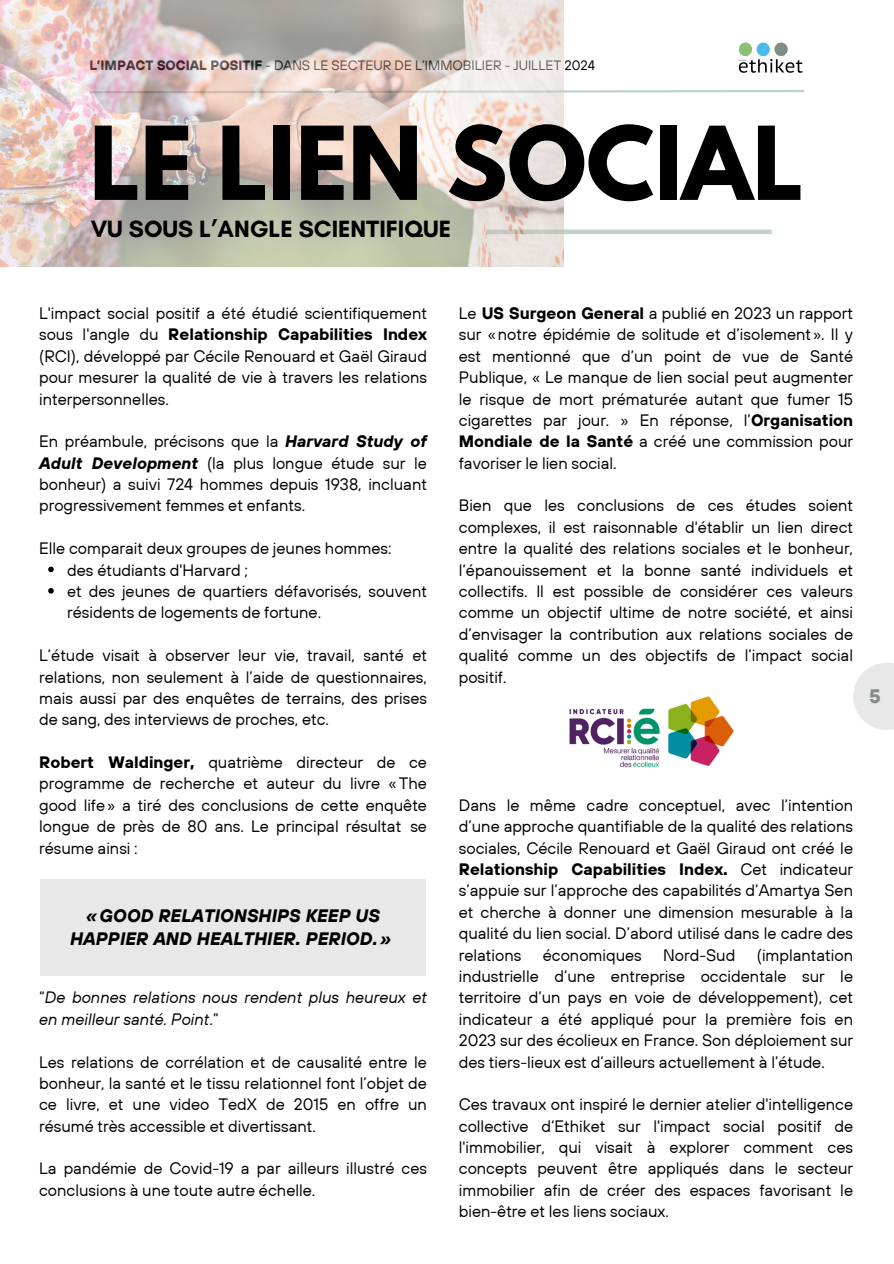
<style>
.page{position:relative;width:894px;height:1264px;background:#fff}
.page>*{position:absolute;margin:0;border:0;box-sizing:border-box;transform-origin:0 0}
.t1{font:700 90px "League Spartan";color:#000001}
.t2{font:700 24px "Glacial Indifference";color:#000001}
.t3{font:700 19.5px "TT Hoves";color:#818e87}
.t4{font:italic 700 18px/22.5px "TT Hoves";color:#000001;text-align:center}
.t5{font:16.5px/21.3px "TT Hoves";color:#000001;text-align:justify}
.t6{font:16.5px/21.3px "TT Hoves";color:#000;text-align:justify}
.t7{font:italic 16.5px/21.3px "TT Hoves";color:#000001}
.t8{font:13.5px "TT Hoves";color:#000001}
.s1{font-weight:700}
.s2{font-weight:700;font-style:italic}
.s3{font-style:normal}
.s4{color:#000}
</style>
<div class="page">
<div style="left:40px;top:879px;width:386px;height:97px;background:#e8e8e8"></div>
<svg style="left:563px;top:89px;width:242px;height:5px"></svg>
<hr style="left:485px;top:230px;width:286px;height:4px;background:#bcd2cb">
<img style="left:569px;top:696px;width:165px;height:72px">
<img style="left:0;top:0;width:563px;height:266px">
<svg style="left:48px;top:566px;width:6px;height:6px"></svg>
<svg style="left:48px;top:588px;width:6px;height:5px"></svg>
<svg style="left:853px;top:663px;width:40px;height:67px;fill:#e8e8e8"></svg>
<img style="left:738px;top:42px;width:65px;height:31px">
<p class="t8" style="left:89px;top:57px;width:507px"><span class="s1">L’IMPACT SOCIAL POSITIF</span> - DANS LE SECTEUR DE L’IMMOBILIER - JUILLET 2024</p>
<h4 class="t1" style="left:89px;top:119px;width:715px">LE LIEN SOCIAL</h4>
<h4 class="t2" style="left:91px;top:214px;width:362px">VU SOUS L’ANGLE SCIENTIFIQUE</h4>
<h4 class="t5" style="left:39px;top:302px;width:389px">L'impact social positif a été étudié scientifiquement sous l'angle du <span class="s1">Relationship Capabilities Index </span>(RCI), développé par Cécile Renouard et Gaël Giraud pour mesurer la qualité de vie à travers les relations interpersonnelles.</h4>
<h4 class="t5" style="left:39px;top:430px;width:389px">En préambule, précisons que la <span class="s2">Harvard Study of Adult Development</span> (la plus longue étude sur le bonheur) a suivi 724 hommes depuis 1938, incluant progressivement femmes et enfants.</h4>
<p class="t5" style="left:39px;top:537px;width:354px">Elle comparait deux groupes de jeunes hommes:</p>
<p class="t5" style="left:67px;top:559px;width:182px">des étudiants d'Harvard ;</p>
<h4 class="t5" style="left:67px;top:580px;width:361px">et des jeunes de quartiers défavorisés, souvent résidents de logements de fortune.</h4>
<h4 class="t5" style="left:39px;top:644px;width:389px">L’étude visait à observer leur vie, travail, santé et relations, non seulement à l’aide de questionnaires, mais aussi par des enquêtes de terrains, des prises de sang, des interviews de proches, etc.</h4>
<h4 class="t5" style="left:39px;top:751px;width:389px"><span class="s1">Robert Waldinger,</span> quatrième directeur de ce programme de recherche et auteur du livre «The good life» a tiré des conclusions de cette enquête longue de près de 80 ans. Le principal résultat se résume ainsi :</h4>
<h4 class="t4" style="left:70px;top:904px;width:322px">«GOOD RELATIONSHIPS KEEP US<br>HAPPIER AND HEALTHIER. PERIOD.»</h4>
<h4 class="t7" style="left:39px;top:986px;width:389px"><span class="s3">“</span>De bonnes relations nous rendent plus heureux et en meilleur santé. Point<span class="s3">.”</span></h4>
<h4 class="t5" style="left:39px;top:1050px;width:389px">Les relations de corrélation et de causalité entre le bonheur, la santé et le tissu relationnel font l’objet de ce livre, et une video TedX de 2015 en offre un résumé très accessible et divertissant.</h4>
<h3 class="t5" style="left:39px;top:1157px;width:389px">La pandémie de Covid-19 a par ailleurs illustré ces conclusions à une toute autre échelle.</h3>
<p class="t5" style="left:458px;top:302px;width:395px">Le <span class="s1">US Surgeon General</span> a publié en 2023 un rapport sur «notre épidémie de solitude et d’isolement». Il y est mentionné que d’un point de vue de Santé Publique, « Le manque de lien social peut augmenter le risque de mort prématurée autant que fumer 15 cigarettes par jour. » En réponse, l’<span class="s1">Organisation Mondiale de la Santé</span> a créé une commission pour favoriser le lien social.</p>
<p class="t5" style="left:458px;top:494px;width:395px"><span class="s4">Bien que les conclusions de ces études soient complexes, il est raisonnable d'établir un lien direct entre la qualité des relations sociales et le bonheur, l</span>‘épanouissement et la bonne santé individuels et collectifs. Il est possible de considérer ces valeurs comme un objectif ultime de notre société, et ainsi d’envisager la contribution aux relations sociales de qualité comme un des objectifs de l’impact social positif.</p>
<h4 class="t3" style="left:869px;top:683px;width:13px">5</h4>
<h1 class="t6" style="left:458px;top:794px;width:395px">Dans le même cadre conceptuel, avec l’intention d’une approche quantifiable de la qualité des relations sociales, Cécile Renouard et Gaël Giraud ont créé le <span class="s1">Relationship Capabilities Index.</span> Cet indicateur s’appuie sur l’approche des capabilités d’Amartya Sen et cherche à donner une dimension mesurable à la qualité du lien social. D’abord utilisé dans le cadre des relations</h1>
<h1 class="t6" style="left:458px;top:943px;width:395px;text-indent:298px">(implantation industrielle d’une entreprise occidentale sur le territoire d’un pays en voie de développement), cet indicateur a été appliqué pour la première fois en 2023 sur des écolieux en France. Son déploiement sur des tiers-lieux est d’ailleurs actuellement à l’étude.</h1>
<h2 class="t6" style="left:458px;top:1093px;width:395px">Ces travaux ont inspiré le dernier atelier d'intelligence collective d‘Ethiket sur l'impact social positif de l'immobilier, qui visait à explorer comment ces concepts peuvent être appliqués dans le secteur immobilier afin de créer des espaces favorisant le bien-être et les liens sociaux.</h2>
<h1 class="t6" style="left:542px;top:943px;width:100px">économiques</h1>
<h1 class="t6" style="left:663px;top:943px;width:74px">Nord-Sud</h1>
</div>
